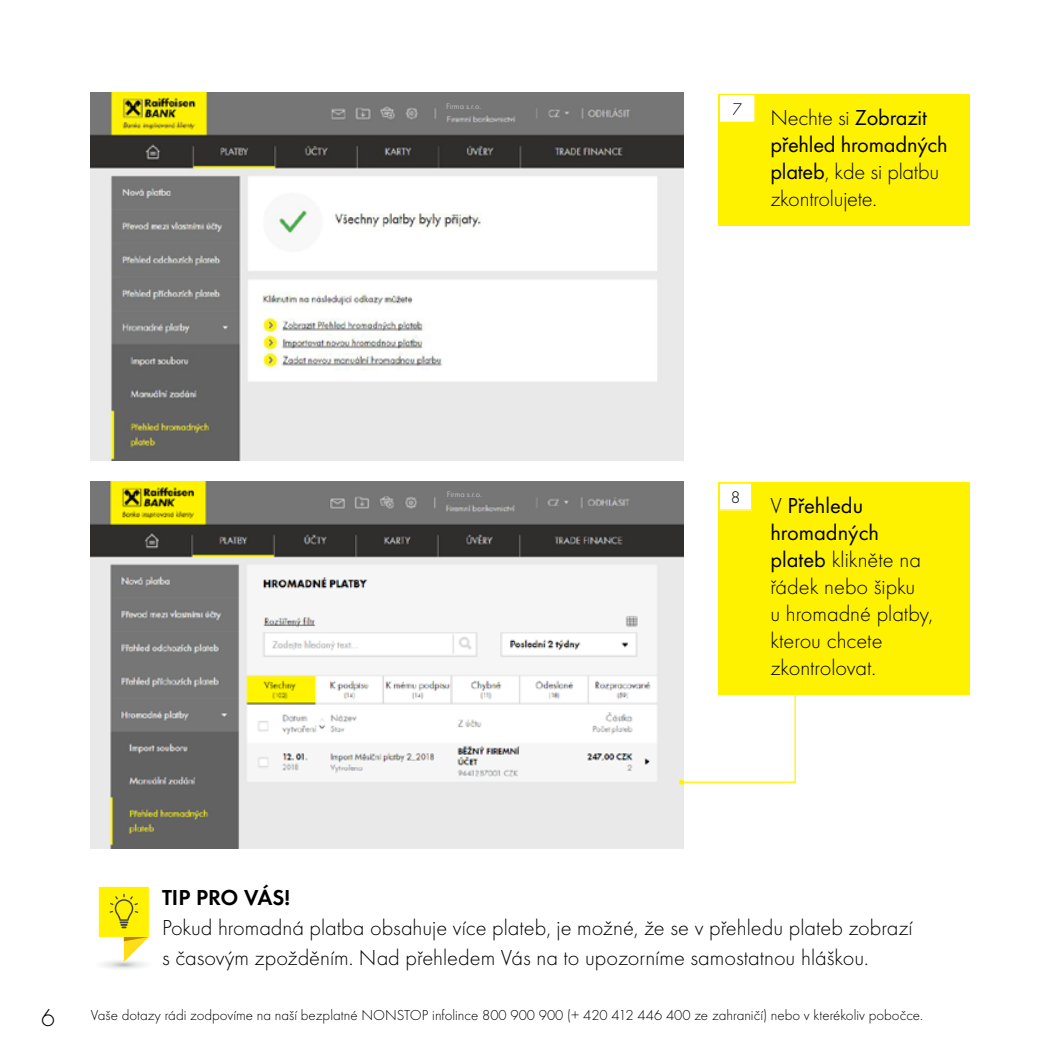
<style>
.page{position:relative;width:1063px;height:1063px;background:#fff}
.page>*{position:absolute;margin:0;border:0;box-sizing:border-box;transform-origin:0 0}
.t1{font:22.5px/27px "Futura TOT Ligh";color:#000}
.t2{font:22.5px/27px "Futura TOT";letter-spacing:-.01em;color:#000}
.t3{font:600 22.5px "Futura TOT";color:#000}
.t4{font:300 22.5px "Futura CE";color:#000}
.t5{font:17.5px "Futura TOT Ligh";color:#000}
.t6{font:15px "Futura TOT Ligh";color:#000}
.t7{font:8.5px "Futura TOT";color:#bcbec0}
.s1{font-family:"Futura TOT"}
.s2{font-family:"Futura TOT Ligh"}
</style>
<div class="page">
<img style="left:91px;top:93px;width:593px;height:367px">
<img style="left:91px;top:481px;width:593px;height:368px">
<div style="left:719px;top:94px;width:251px;height:132px;background:#fff200"></div>
<div style="left:719px;top:95px;width:36px;height:27px;background:#fff"></div>
<div style="left:719px;top:94px;width:37px;height:29px;border:1px solid #fff200"></div>
<div style="left:719px;top:482px;width:251px;height:213px;background:#fff200"></div>
<div style="left:719px;top:483px;width:33px;height:27px;background:#fff"></div>
<div style="left:719px;top:482px;width:33px;height:29px;border:1px solid #fff200"></div>
<svg style="left:679px;top:694px;width:117px;height:91px"></svg>
<svg style="left:98px;top:887px;width:51px;height:82px"></svg>
<img style="left:444px;top:487px;width:62px;height:13px">
<img style="left:443px;top:99px;width:63px;height:12px">
<p class="t7" style="left:446px;top:101px;width:37px">Firma s.r.o.</p>
<p class="t7" style="left:447px;top:489px;width:37px">Firma s.r.o.</p>
<p class="t5" style="left:732px;top:99px;width:11px">7</p>
<p class="t1" style="left:770px;top:104px;width:158px">Nechte si <span class="s1">Zobrazit</span></p>
<p class="t2" style="left:770px;top:131px;width:179px">přehled hromadných</p>
<p class="t1" style="left:770px;top:158px;width:170px"><span class="s1">plateb</span>, kde si platbu zkontrolujete.</p>
<p class="t5" style="left:731px;top:487px;width:11px">8</p>
<p class="t2" style="left:770px;top:492px;width:110px"><span class="s2">V</span> Přehledu hromadných</p>
<p class="t1" style="left:770px;top:546px;width:164px"><span class="s1">plateb</span> klikněte na řádek nebo šipku<br>u hromadné platby, kterou chcete zkontrolovat.</p>
<p class="t3" style="left:162px;top:884px;width:130px">TIP PRO VÁS!</p>
<p class="t1" style="left:162px;top:913px;width:752px;line-height:30px">Pokud hromadná platba obsahuje více plateb, je možné, že se v přehledu plateb zobrazí s časovým zpožděním. Nad přehledem Vás na to upozorníme samostatnou hláškou.</p>
<p class="t4" style="left:41px;top:1005px;width:15px">6</p>
<p class="t6" style="left:91px;top:1007px;width:834px">Vaše dotazy rádi zodpovíme na naší bezplatné NONSTOP infolince 800 900 900 (+ 420 412 446 400 ze zahraničí) nebo v kterékoliv pobočce.</p>
</div>
